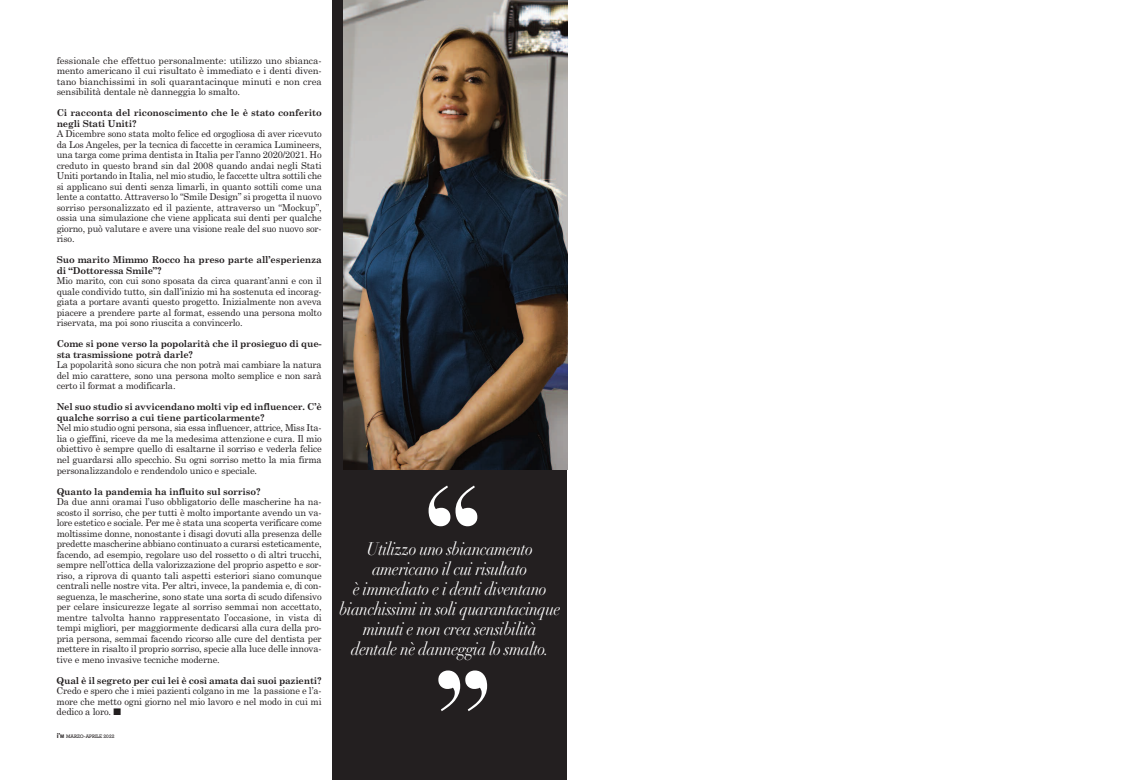
<style>
.page{position:relative;width:1134px;height:780px;background:#fff}
.page>*{position:absolute;margin:0;border:0;box-sizing:border-box;transform-origin:0 0}
.t1{font:700 130px "Didot";color:#fff}
.t2{font:900 32.8px "Arial";color:#231f20}
.t3{font:italic 18px/20px "Didot";letter-spacing:-.02em;color:#fff;text-align:center;scale:.88 1}
.t4{font:9.5px/10.5px "Century Schoolbook";letter-spacing:-.015em;color:#231f20;text-align:justify}
.t5{font:700 9.5px/10.5px "Century Schoolbook";letter-spacing:-.015em;color:#231f20}
.t6{font:5px "Rockwell";color:#231f20}
.s1{font-family:"Arial";font-weight:700;font-size:7px}
.s2{font-family:"Arial";font-weight:700}
</style>
<div class="page">
<div style="left:333px;top:0;width:234px;height:780px;background:#231f20"></div>
<img style="left:344px;top:0;width:223px;height:469px">
<p class="t4" style="left:57px;top:55px;width:267px">fessionale che effettuo personalmente: utilizzo uno sbianca&shy;mento americano il cui risultato è immediato e i denti diven&shy;tano bianchissimi in soli quarantacinque minuti e non crea sensibilità dentale nè danneggia lo smalto.</p>
<p class="t5" style="left:57px;top:108px;width:267px">Ci racconta del riconoscimento che le è stato conferito negli Stati Uniti?</p>
<p class="t4" style="left:57px;top:129px;width:267px">A Dicembre sono stata molto felice ed orgogliosa di aver ricevuto da Los Angeles, per la tecnica di faccette in ceramica Lumineers, una targa come prima dentista in Italia per l’anno 2020/2021. Ho creduto in questo brand sin dal 2008 quando andai negli Stati Uniti portando in Italia, nel mio studio, le faccette ultra sottili che si applicano sui denti senza limarli, in quanto sottili come una lente a contatto. Attraverso lo “Smile Design” si progetta il nuovo sorriso personalizzato ed il paziente, attraverso un “Mockup”, ossia una simulazione che viene applicata sui denti per qualche giorno, può valutare e avere una visione reale del suo nuovo sor&shy;riso.</p>
<p class="t5" style="left:57px;top:255px;width:267px">Suo marito Mimmo Rocco ha preso parte all’esperienza di “Dottoressa Smile”?</p>
<p class="t4" style="left:57px;top:276px;width:267px">Mio marito, con cui sono sposata da circa quarant’anni e con il quale condivido tutto, sin dall’inizio mi ha sostenuta ed incorag&shy;giata a portare avanti questo progetto. Inizialmente non aveva piacere a prendere parte al format, essendo una persona molto riservata, ma poi sono riuscita a convincerlo.</p>
<p class="t5" style="left:57px;top:339px;width:266px">Come si pone verso la popolarità che il prosieguo di que&shy;sta trasmissione potrà darle?</p>
<p class="t4" style="left:57px;top:360px;width:267px">La popolarità sono sicura che non potrà mai cambiare la natura del mio carattere, sono una persona molto semplice e non sarà certo il format a modificarla.</p>
<p class="t5" style="left:57px;top:402px;width:267px">Nel suo studio si avvicendano molti vip ed influencer. C’è qualche sorriso a cui tiene particolarmente?</p>
<p class="t4" style="left:57px;top:423px;width:267px">Nel mio studio ogni persona, sia essa influencer, attrice, Miss Ita&shy;lia o gieffini, riceve da me la medesima attenzione e cura. Il mio obiettivo è sempre quello di esaltarne il sorriso e vederla felice nel guardarsi allo specchio. Su ogni sorriso metto la mia firma personalizzandolo e rendendolo unico e speciale.</p>
<p class="t5" style="left:57px;top:486px;width:205px">Quanto la pandemia ha influito sul sorriso?</p>
<p class="t4" style="left:57px;top:496px;width:267px">Da due anni oramai l’uso obbligatorio delle mascherine ha na&shy;scosto il sorriso, che per tutti è molto importante avendo un va&shy;lore estetico e sociale. Per me è stata una scoperta verificare come moltissime donne, nonostante i disagi dovuti alla presenza delle predette mascherine abbiano continuato a curarsi esteticamente, facendo, ad esempio, regolare uso del rossetto o di altri trucchi, sempre nell’ottica della valorizzazione del proprio aspetto e sor&shy;riso, a riprova di quanto tali aspetti esteriori siano comunque centrali nelle nostre vita. Per altri, invece, la pandemia e, di con&shy;seguenza, le mascherine, sono state una sorta di scudo difensivo per celare insicurezze legate al sorriso semmai non accettato, mentre talvolta hanno rappresentato l’occasione, in vista di tempi migliori, per maggiormente dedicarsi alla cura della pro&shy;pria persona, semmai facendo ricorso alle cure del dentista per mettere in risalto il proprio sorriso, specie alla luce delle innova&shy;tive e meno invasive tecniche moderne.</p>
<p class="t5" style="left:57px;top:675px;width:267px">Qual è il segreto per cui lei è così amata dai suoi pazienti?</p>
<p class="t4" style="left:57px;top:685px;width:267px">Credo e spero che i miei pazienti colgano in me la passione e l’a&shy;more che metto ogni giorno nel mio lavoro e nel modo in cui mi dedico a loro.</p>
<h2 class="t2" style="left:112px;top:684px;width:12px">.</h2>
<p class="t6" style="left:57px;top:733px;width:59px"><span class="s1">i’</span><span class="s2">M</span> MARZO-APRILE 2022</p>
<h1 class="t1" style="left:423px;top:452px;width:62px">“</h1>
<h3 class="t3" style="left:339px;top:539px;width:253px">Utilizzo uno sbiancamento americano il cui risultato<br>è immediato e i denti diventano bianchissimi in soli quarantacinque minuti e non crea sensibilità dentale nè danneggia lo smalto.</h3>
<h1 class="t1" style="left:493px;top:744px;width:62px;rotate:-180deg">“</h1>
</div>
